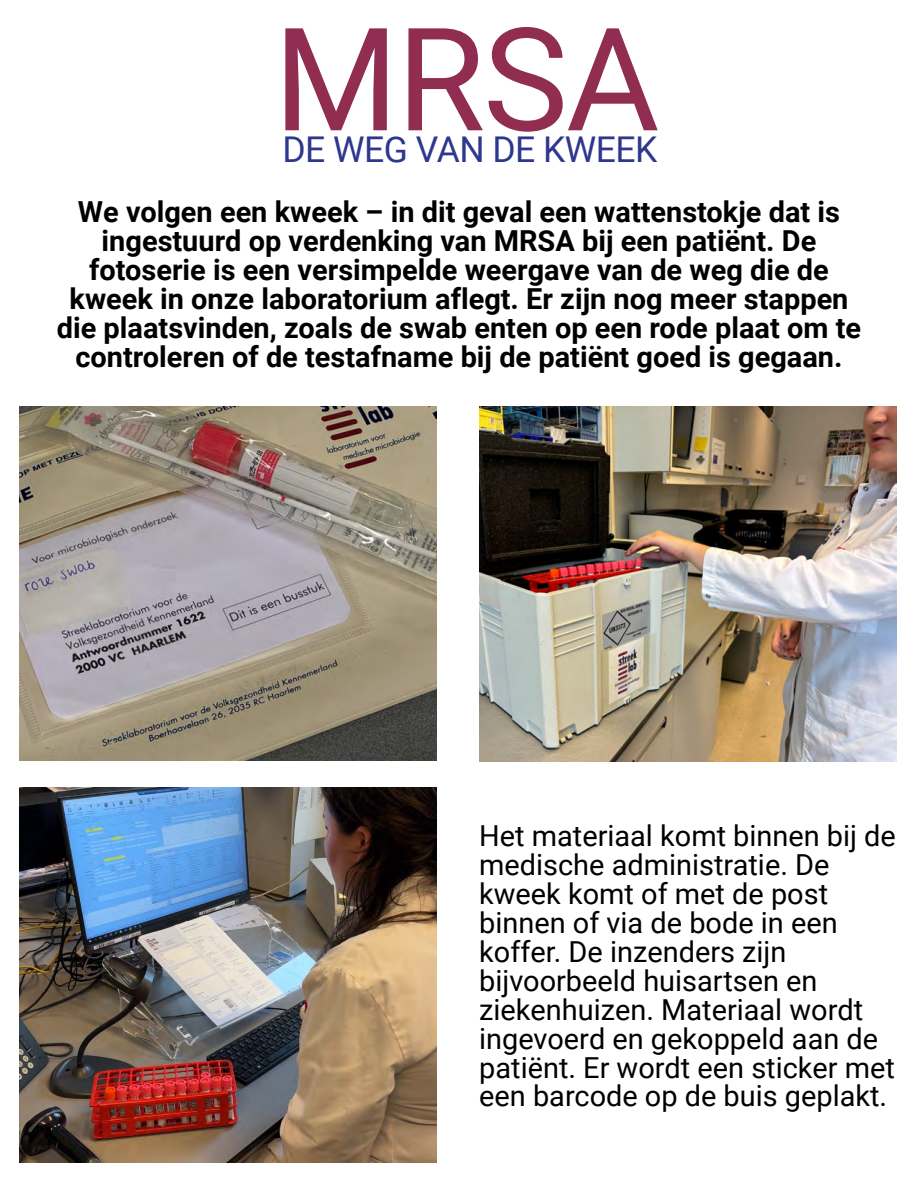
<style>
.page{position:relative;width:918px;height:1188px;background:#fff}
.page>*{position:absolute;margin:0;border:0;box-sizing:border-box;transform-origin:0 0}
.t1{font:143.4px "Roboto";color:#902d50}
.t2{font:35.55px "Roboto";letter-spacing:-.015em;color:#2d378c}
.t3{font:700 28.95px/29px "Roboto";color:#000;text-align:center}
.t4{font:28.95px/29px "Roboto";color:#000}
</style>
<div class="page">
<img style="left:19px;top:407px;width:418px;height:354px">
<img style="left:479px;top:407px;width:418px;height:354px">
<img style="left:19px;top:788px;width:418px;height:375px">
<h1 class="t1" style="left:274px;top:-21px;width:387px">MRSA</h1>
<p class="t2" style="left:282px;top:124px;width:377px">DE WEG VAN DE KWEEK</p>
<p class="t3" style="left:57px;top:196px;width:806px">We volgen een kweek – in dit geval een wattenstokje dat is ingestuurd op verdenking van MRSA bij een patiënt. De fotoserie is een versimpelde weergave van de weg die de kweek in onze laboratorium aflegt. Er zijn nog meer stappen die plaatsvinden, zoals de swab enten op een rode plaat om te controleren of de testafname bij de patiënt goed is gegaan.</p>
<p class="t4" style="left:479px;top:820px;width:418px">Het materiaal komt binnen bij de medische administratie. De kweek komt of met de post binnen of via de bode in een koffer. De inzenders zijn bijvoorbeeld huisartsen en ziekenhuizen. Materiaal wordt ingevoerd en gekoppeld aan de patiënt. Er wordt een sticker met een barcode op de buis geplakt.</p>
</div>
